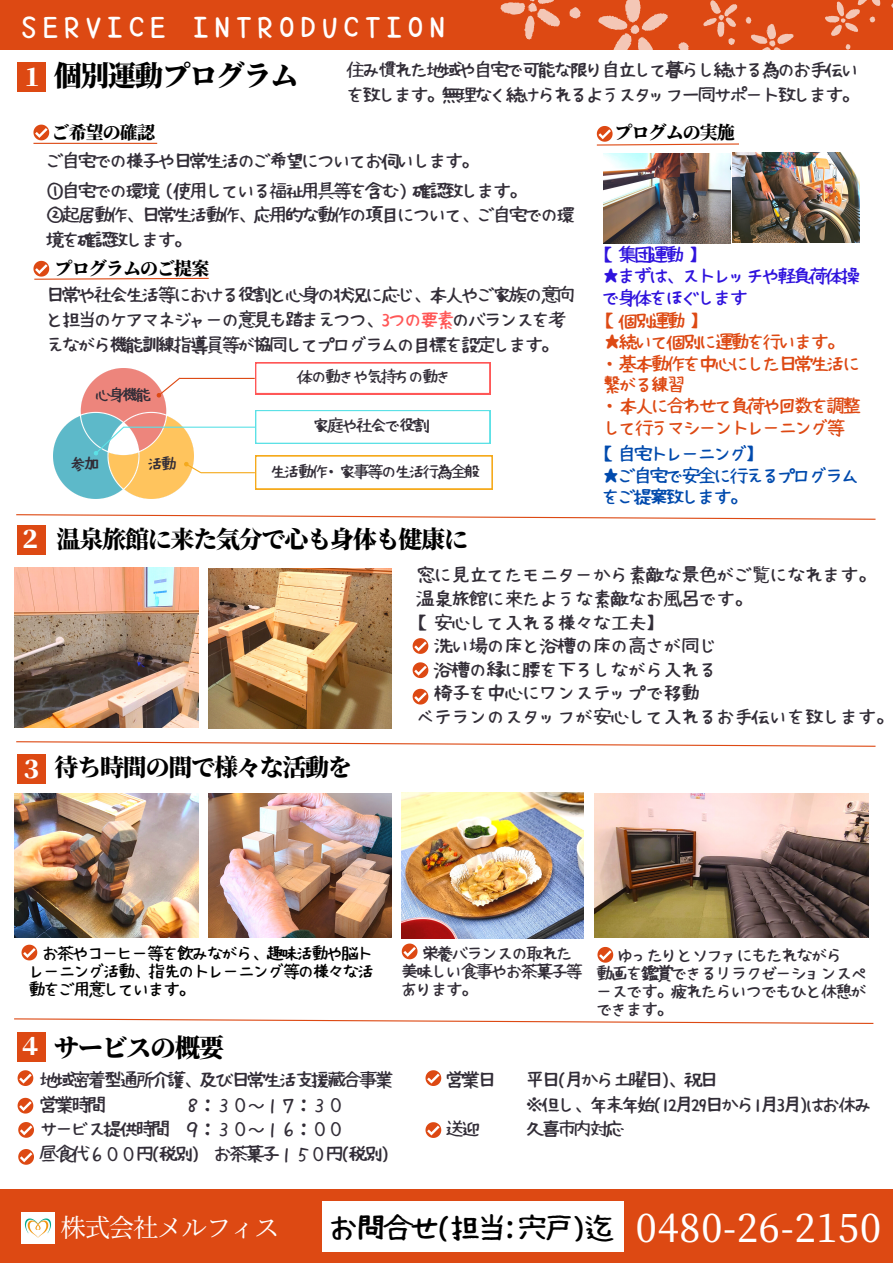
<style>
.page{position:relative;width:893px;height:1264px;background:#fff}
.page>*{position:absolute;margin:0;border:0;box-sizing:border-box;transform-origin:0 0}
.t1{font:500 38.1px "Source Han Serif JP";letter-spacing:.02em;color:#fff}
.t2{font:28.5px "Hanazome Font";letter-spacing:.255em;color:#fff}
.t3{font:28.5px "Hanazome Font";letter-spacing:-.05em;color:#000}
.t4{font:800 28.5px "Source Han Serif JP";letter-spacing:-.05em;color:#000}
.t5{font:25.5px "Source Han Serif JP";letter-spacing:-.05em;color:#fff}
.t6{font:800 25.5px "Source Han Serif JP";letter-spacing:-.05em;color:#000}
.t7{font:800 24px "Source Han Serif JP";letter-spacing:-.05em;color:#000}
.t8{font:800 24px "Source Han Serif JP";color:#fff}
.t9{font:800 18px "Source Han Serif JP";letter-spacing:-.05em;color:#000}
.t10{font:17.7px/24.8px "Hanazome Font";letter-spacing:-.1em;color:#322d37}
.t11{font:17.7px "Hanazome Font";color:#322d37}
.t12{font:17.7px/21.3px "Hanazome Font";letter-spacing:-.1em;color:#dd4913}
.t13{font:17.7px/21.3px "Hanazome Font";letter-spacing:-.1em;color:#004aad}
.t14{font:17.7px/21.3px "Hanazome Font";letter-spacing:-.1em;color:#2f13dd}
.t15{font:16.2px/18px "Hanazome Font";letter-spacing:-.075em;color:#322d37}
.t16{font:16.2px/18px "Hanazome Font";letter-spacing:-.075em;color:#000;text-align:justify}
.t17{font:15.9px "Hanazome Font";letter-spacing:-.095em;color:#322d37}
.t18{font:15.3px "Hanazome Font";letter-spacing:-.095em;color:#322d37}
.t19{font:15px "Hanazome Font";letter-spacing:-.095em;color:#322d37}
.s1{color:#ff5757}
.s2{font-size:24px;color:#fff}
</style>
<div class="page">
<div style="left:0;top:1188px;width:892px;height:74px;background:#dd4913"></div>
<svg style="left:16px;top:514px;width:860px;height:6px"></svg>
<div style="left:0;top:0;width:892px;height:49px;background:#dd4913"></div>
<img style="left:14px;top:567px;width:184px;height:160px">
<svg style="left:16px;top:741px;width:860px;height:6px"></svg>
<img style="left:732px;top:153px;width:127px;height:90px">
<img style="left:209px;top:568px;width:182px;height:160px">
<svg style="left:412px;top:638px;width:16px;height:16px"></svg>
<svg style="left:412px;top:662px;width:16px;height:16px"></svg>
<svg style="left:412px;top:688px;width:16px;height:16px"></svg>
<img style="left:402px;top:792px;width:182px;height:146px">
<img style="left:594px;top:793px;width:274px;height:144px">
<img style="left:603px;top:153px;width:127px;height:90px">
<svg style="left:14px;top:1018px;width:860px;height:6px"></svg>
<svg style="left:18px;top:1070px;width:15px;height:15px"></svg>
<svg style="left:18px;top:1097px;width:15px;height:16px"></svg>
<svg style="left:18px;top:1122px;width:16px;height:15px"></svg>
<svg style="left:18px;top:1149px;width:16px;height:15px"></svg>
<img style="left:209px;top:793px;width:182px;height:144px">
<svg style="left:703px;top:0;width:100px;height:50px"></svg>
<svg style="left:500px;top:0;width:81px;height:40px"></svg>
<svg style="left:596px;top:0;width:73px;height:50px"></svg>
<svg style="left:676px;top:42px;width:15px;height:8px"></svg>
<svg style="left:825px;top:0;width:55px;height:36px"></svg>
<svg style="left:845px;top:44px;width:5px;height:6px"></svg>
<img style="left:22px;top:1212px;width:32px;height:31px">
<div style="left:322px;top:1201px;width:302px;height:50px;background:#fff"></div>
<svg style="left:425px;top:1070px;width:16px;height:15px"></svg>
<svg style="left:425px;top:1122px;width:16px;height:15px"></svg>
<svg style="left:33px;top:125px;width:16px;height:15px"></svg>
<img style="left:54px;top:369px;width:139px;height:129px">
<hr style="left:33px;top:143px;width:124px;height:1px;background:#dd4913">
<svg style="left:33px;top:261px;width:176px;height:19px"></svg>
<svg style="left:255px;top:362px;width:235px;height:32px"></svg>
<svg style="left:255px;top:455px;width:237px;height:34px"></svg>
<svg style="left:255px;top:410px;width:235px;height:34px"></svg>
<hr style="left:179px;top:378px;width:76px;height:1px;background:#dd4913">
<svg style="left:154px;top:376px;width:27px;height:23px"></svg>
<svg style="left:182px;top:460px;width:20px;height:14px"></svg>
<hr style="left:201px;top:472px;width:54px;height:1px;background:#f5aa1d">
<hr style="left:124px;top:426px;width:131px;height:2px;background:#5ce1e6">
<svg style="left:92px;top:425px;width:33px;height:32px"></svg>
<svg style="left:596px;top:126px;width:143px;height:20px"></svg>
<img style="left:14px;top:793px;width:184px;height:144px">
<svg style="left:22px;top:944px;width:15px;height:16px"></svg>
<svg style="left:597px;top:946px;width:16px;height:16px"></svg>
<svg style="left:402px;top:943px;width:15px;height:16px"></svg>
<div style="left:18px;top:62px;width:28px;height:30px;background:#dd4913"></div>
<div style="left:18px;top:754px;width:28px;height:29px;background:#dd4913"></div>
<div style="left:18px;top:525px;width:28px;height:29px;background:#dd4913"></div>
<div style="left:18px;top:1032px;width:28px;height:29px;background:#dd4913"></div>
<h2 class="t2" style="left:22px;top:11px;width:424px">SERVICE INTRODUCTION</h2>
<h2 class="t4" style="left:54px;top:53px;width:246px">個別運動プログラム</h2>
<p class="t10" style="left:347px;top:57px;width:514px">住み慣れた地域や自宅で可能な限り自立して暮らし続ける為のお手伝いを致します。無理なく続けられるようスタッフ一同サポート致します。</p>
<h3 class="t8" style="left:20px;top:58px;width:25px">１</h3>
<h3 class="t8" style="left:18px;top:520px;width:25px">２</h3>
<p class="t9" style="left:52px;top:118px;width:105px">ご希望の確認</p>
<p class="t10" style="left:46px;top:146px;width:482px;line-height:29.7px">ご自宅での様子や日常生活のご希望についてお伺いします。<br>①自宅での環境（使用している福祉用具等を含む）確認致します。</p>
<p class="t10" style="left:46px;top:202px;width:530px">②起居動作、日常生活動作、応用的な動作の項目について、ご自宅での環境を確認致します。</p>
<p class="t9" style="left:55px;top:254px;width:156px">プログラムのご提案</p>
<p class="t10" style="left:46px;top:282px;width:530px">日常や社会生活等における役割と心身の状況に応じ、本人やご家族の意向と担当のケアマネジャーの意見も踏まえつつ、<span class="s1">3つの要素</span>のバランスを考えながら機能訓練指導員等が協同してプログラムの目標を設定します。</p>
<p class="t19" style="left:96px;top:386px;width:57px">心身機能</p>
<p class="t19" style="left:71px;top:455px;width:30px">参加</p>
<p class="t19" style="left:148px;top:455px;width:30px">活動</p>
<p class="t18" style="left:298px;top:369px;width:155px">体の動きや気持ちの動き</p>
<p class="t17" style="left:313px;top:417px;width:118px">家庭や社会で役割</p>
<p class="t18" style="left:271px;top:463px;width:211px">生活動作・家事等の生活行為全般</p>
<p class="t9" style="left:614px;top:118px;width:122px">プログムの実施</p>
<p class="t14" style="left:602px;top:244px;width:106px">【集団運動】</p>
<p class="t14" style="left:602px;top:265px;width:258px">★まずは、ストレッチや軽負荷体操で身体をほぐします</p>
<p class="t12" style="left:603px;top:310px;width:106px">【個別運動】</p>
<p class="t12" style="left:603px;top:331px;width:258px">★続いて個別に運動を行います。・基本動作を中心にした日常生活に繋がる練習<br>・本人に合わせて負荷や回数を調整して行うマシーントレーニング等</p>
<p class="t13" style="left:602px;top:443px;width:163px">【自宅トレーニング】</p>
<p class="t13" style="left:602px;top:465px;width:258px">★ご自宅で安全に行えるプログラムをご提案致します。</p>
<h3 class="t7" style="left:57px;top:520px;width:413px">温泉旅館に来た気分で心も身体も健康に</h3>
<p class="t11" style="left:417px;top:566px;width:460px">窓に見立てたモニターから素敵な景色がご覧になれます。</p>
<p class="t11" style="left:417px;top:589px;width:337px">温泉旅館に来たような素敵なお風呂です。</p>
<p class="t11" style="left:417px;top:613px;width:249px">【安心して入れる様々な工夫】</p>
<p class="t11" style="left:434px;top:637px;width:284px">洗い場の床と浴槽の床の高さが同じ</p>
<p class="t11" style="left:434px;top:660px;width:284px">浴槽の縁に腰を下ろしながら入れる</p>
<p class="t11" style="left:434px;top:684px;width:266px">椅子を中心にワンステップで移動</p>
<p class="t11" style="left:417px;top:707px;width:478px">ベテランのスタッフが安心して入れるお手伝いを致します。</p>
<h3 class="t8" style="left:20px;top:750px;width:25px">３</h3>
<h3 class="t7" style="left:55px;top:748px;width:299px">待ち時間の間で様々な活動を</h3>
<p class="t16" style="left:29px;top:943px;width:346px;text-indent:14px">お茶やコーヒー等を飲みながら、趣味活動や脳トレーニング活動、指先のトレーニング等の様々な活動をご用意しています。</p>
<h3 class="t6" style="left:18px;top:1027px;width:208px"><span class="s2">４</span>サービスの概要</h3>
<p class="t10" style="left:40px;top:1067px;width:354px">地域密着型通所介護、及び日常生活支援藏合事業営業時間</p>
<p class="t10" style="left:40px;top:1091px;width:351px;text-indent:144px">８：３０～１７：３０<br>サービス提供時間 ９：３０～１６：００<br>昼食代６００円(税別) お茶菓子１５０円(税別)</p>
<p class="t15" style="left:402px;top:943px;width:182px;text-indent:21px">栄養バランスの取れた美味しい食事やお茶菓子等あります。</p>
<p class="t15" style="left:596px;top:946px;width:272px;text-indent:21px">ゆったりとソファにもたれながら<br>動画を鑑賞できるリラクゼーションスペースです。疲れたらいつでもひと休憩ができます。</p>
<p class="t10" style="left:446px;top:1067px;width:51px">営業日</p>
<p class="t10" style="left:526px;top:1067px;width:347px">平日(月から土曜日)、祝日<br>※但し、年末年始(12月29日から1月3月)はお休み</p>
<p class="t10" style="left:446px;top:1116px;width:35px">送迎</p>
<p class="t10" style="left:526px;top:1116px;width:99px">久喜市内対応</p>
<h3 class="t5" style="left:60px;top:1207px;width:221px">株式会社メルフィス</h3>
<h1 class="t1" style="left:636px;top:1198px;width:246px">0480-26-2150</h1>
<h2 class="t3" style="left:330px;top:1213px;width:285px">お問合せ(担当:宍戸)迄</h2>
</div>
